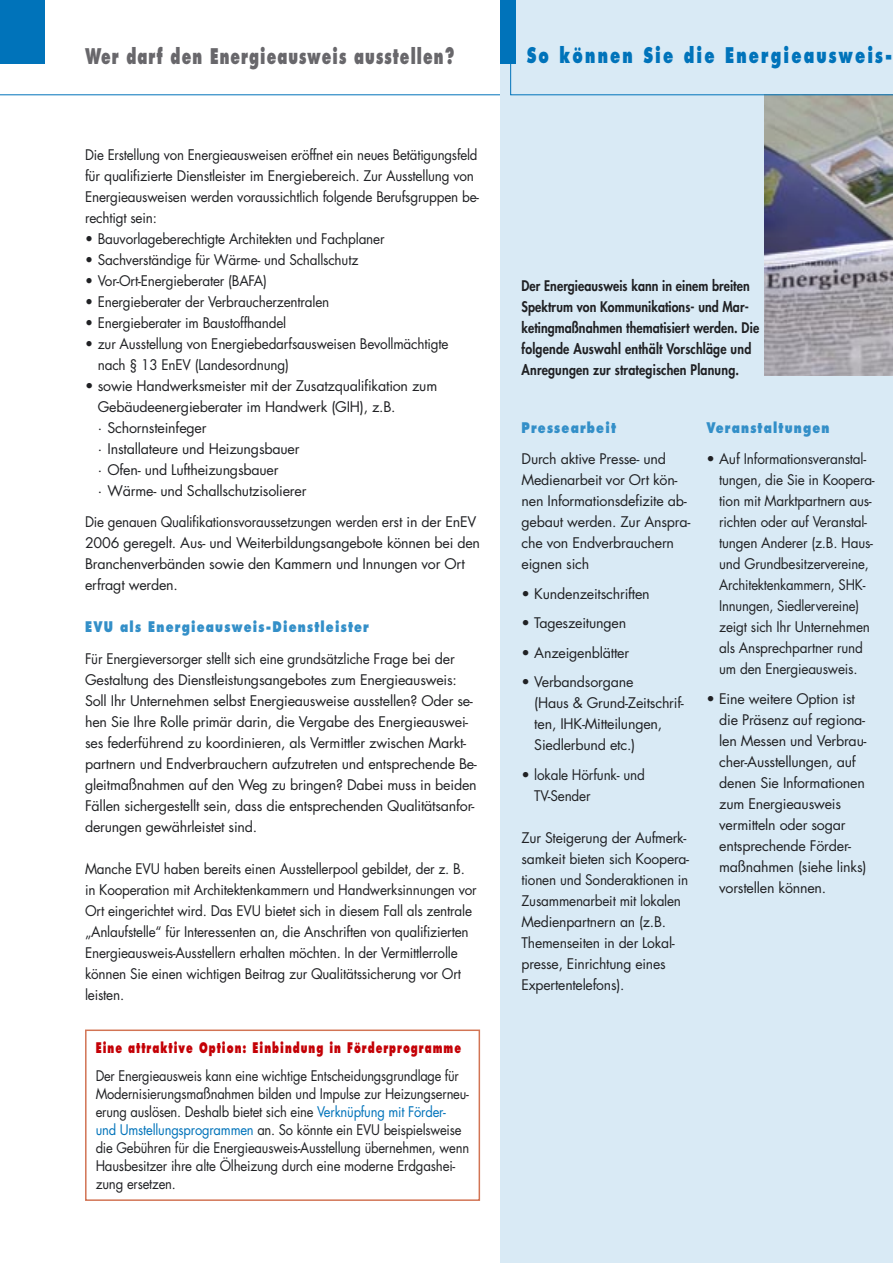
<style>
.page{position:relative;width:893px;height:1263px;background:#fff}
.page>*{position:absolute;margin:0;border:0;box-sizing:border-box;transform-origin:0 0}
.t1{font:800 21px "Futura";letter-spacing:.075em;color:#68676b;scale:.66 1}
.t2{font:800 21px "Futura";letter-spacing:.145em;color:#0073ba;scale:.7 1}
.t3{font:14.25px/21px "Futura";letter-spacing:-.015em;color:#202124}
.t4{font:14.25px/21px "Futura";letter-spacing:-.015em;color:#202124;scale:.95 1}
.t5{font:14.25px/18px "Futura";letter-spacing:-.015em;color:#202124;scale:.9 1}
.t6{font:14.25px/21px "Futura";letter-spacing:-.015em;color:#202124;scale:.93 1}
.t7{font:14.25px/21px "Futura";letter-spacing:-.015em;color:#202124;scale:.94 1}
.t8{font:800 14.25px/21px "Futura";letter-spacing:.005em;color:#202124;scale:.87 1}
.t9{font:800 14.25px "Futura";letter-spacing:.105em;color:#338fc8;scale:.8 1}
.t10{font:800 14.25px "Futura";letter-spacing:.105em;color:#c40006;scale:.68 1}
.s1{color:#0073ba}
</style>
<div class="page">
<hr style="left:0;top:94px;width:519px;height:1px;background:#0073ba">
<div style="left:500px;top:0;width:393px;height:1263px;background:#d9eaf5"></div>
<img style="left:765px;top:96px;width:128px;height:279px">
<div style="left:500px;top:0;width:15px;height:64px;background:#0073ba"></div>
<svg style="left:510px;top:57px;width:383px;height:39px"></svg>
<div style="left:0;top:0;width:45px;height:64px;background:#0073ba"></div>
<div style="left:85px;top:1029px;width:395px;height:172px;border:2px solid #d27454"></div>
<h1 class="t1" style="left:85px;top:43px;width:561px">Wer darf den Energieausweis ausstellen?</h1>
<p class="t6" style="left:85px;top:144px;width:425px">Die Erstellung von Energieausweisen eröffnet ein neues Betätigungsfeld für qualifizierte Dienstleister im Energiebereich. Zur Ausstellung von Energieausweisen werden voraussichtlich folgende Berufsgruppen be&shy;rechtigt sein:</p>
<p class="t4" style="left:85px;top:228px;width:317px">• Bauvorlageberechtigte Architekten und Fachplaner</p>
<p class="t4" style="left:85px;top:249px;width:289px">• Sachverständige für Wärme- und Schallschutz</p>
<p class="t4" style="left:85px;top:270px;width:193px">• Vor-Ort-Energieberater (BAFA)</p>
<p class="t4" style="left:85px;top:291px;width:259px">• Energieberater der Verbraucherzentralen</p>
<p class="t4" style="left:85px;top:312px;width:213px">• Energieberater im Baustoffhandel</p>
<p class="t4" style="left:98px;top:333px;width:371px;text-indent:-13px">• zur Ausstellung von Energiebedarfsausweisen Bevollmächtigte nach § 13 EnEV (Landesordnung)</p>
<p class="t3" style="left:98px;top:375px;width:341px;text-indent:-13px">• sowie Handwerksmeister mit der Zusatzqualifikation zum Gebäudeenergieberater im Handwerk (GIH), z.B.<br>· Schornsteinfeger<br>· Installateure und Heizungsbauer<br>· Ofen- und Luftheizungsbauer<br>· Wärme- und Schallschutzisolierer</p>
<p class="t7" style="left:85px;top:512px;width:422px">Die genauen Qualifikationsvoraussetzungen werden erst in der EnEV 2006 geregelt. Aus- und Weiterbildungsangebote können bei den Branchenverbänden sowie den Kammern und Innungen vor Ort erfragt werden.</p>
<p class="t9" style="left:85px;top:618px;width:356px">EVU als Energieausweis-Dienstleister</p>
<p class="t4" style="left:85px;top:648px;width:414px">Für Energieversorger stellt sich eine grundsätzliche Frage bei der Gestaltung des Dienstleistungsangebotes zum Energieausweis:<br>Soll Ihr Unternehmen selbst Energieausweise ausstellen? Oder se&shy;hen Sie Ihre Rolle primär darin, die Vergabe des Energieauswei&shy;ses federführend zu koordinieren, als Vermittler zwischen Markt&shy;partnern und Endverbrauchern aufzutreten und entsprechende Be&shy;gleitmaßnahmen auf den Weg zu bringen? Dabei muss in beiden Fällen sichergestellt sein, dass die entsprechenden Qualitätsanfor&shy;derungen gewährleistet sind.</p>
<p class="t4" style="left:85px;top:858px;width:414px">Manche EVU haben bereits einen Ausstellerpool gebildet, der z. B. in Kooperation mit Architektenkammern und Handwerksinnungen vor Ort eingerichtet wird. Das EVU bietet sich in diesem Fall als zentrale „Anlaufstelle“ für Interessenten an, die Anschriften von qualifizierten Energieausweis-Ausstellern erhalten möchten. In der Vermittlerrolle können Sie einen wichtigen Beitrag zur Qualitätssicherung vor Ort leisten.</p>
<p class="t10" style="left:96px;top:1038px;width:539px">Eine attraktive Option: Einbindung in Förderprogramme</p>
<p class="t5" style="left:96px;top:1067px;width:417px">Der Energieausweis kann eine wichtige Entscheidungsgrundlage für Modernisierungsmaßnahmen bilden und Impulse zur Heizungserneu&shy;erung auslösen. Deshalb bietet sich eine <span class="s1">Verknüpfung mit Förder&shy;und Umstellungsprogrammen</span> an. So könnte ein EVU beispielsweise die Gebühren für die Energieausweis-Ausstellung übernehmen, wenn Hausbesitzer ihre alte Ölheizung durch eine moderne Erdgashei&shy;zung ersetzen.</p>
<h1 class="t2" style="left:527px;top:42px;width:524px">So können Sie die Energieausweis-</h1>
<p class="t8" style="left:522px;top:276px;width:275px">Der Energieausweis kann in einem breiten Spektrum von Kommunikations- und Mar&shy;ketingmaßnahmen thematisiert werden. Die folgende Auswahl enthält Vorschläge und Anregungen zur strategischen Planung.</p>
<p class="t9" style="left:522px;top:418px;width:120px">Pressearbeit</p>
<p class="t3" style="left:522px;top:449px;width:170px">Durch aktive Presse- und<br>Medienarbeit vor Ort kön&shy;nen Informationsdefizite ab&shy;gebaut werden. Zur Anspra&shy;che von Endverbrauchern eignen sich</p>
<p class="t3" style="left:522px;top:583px;width:130px">• Kundenzeitschriften</p>
<p class="t3" style="left:522px;top:613px;width:106px">• Tageszeitungen</p>
<p class="t3" style="left:522px;top:642px;width:109px">• Anzeigenblätter</p>
<p class="t3" style="left:534px;top:672px;width:151px;text-indent:-13px">• Verbandsorgane<br>(Haus &amp; Grund-Zeitschrif&shy;ten, IHK-Mitteilungen,<br>Siedlerbund etc.)</p>
<p class="t3" style="left:534px;top:764px;width:112px;text-indent:-13px">• lokale Hörfunk- und<br>TV-Sender</p>
<p class="t3" style="left:522px;top:827px;width:169px">Zur Steigerung der Aufmerk&shy;samkeit bieten sich Koopera&shy;tionen und Sonderaktionen in<br>Zusammenarbeit mit lokalen<br>Medienpartnern an (z.B.<br>Themenseiten in der Lokal&shy;presse, Einrichtung eines<br>Expertentelefons).</p>
<p class="t9" style="left:706px;top:418px;width:155px">Veranstaltungen</p>
<p class="t3" style="left:719px;top:449px;width:157px;text-indent:-13px">• Auf Informationsveranstal&shy;tungen, die Sie in Koopera&shy;tion mit Marktpartnern aus&shy;richten oder auf Veranstal&shy;tungen Anderer (z.B. Haus&shy;und Grundbesitzervereine,<br>Architektenkammern, SHK-<br>Innungen, Siedlervereine) zeigt sich Ihr Unternehmen als Ansprechpartner rund um den Energieausweis.</p>
<p class="t3" style="left:719px;top:688px;width:149px;text-indent:-13px">• Eine weitere Option ist die Präsenz auf regiona&shy;len Messen und Verbrau&shy;cher-Ausstellungen, auf denen Sie Informationen zum Energieausweis vermitteln oder sogar entsprechende Förder&shy;maßnahmen (siehe links) vorstellen können.</p>
</div>
